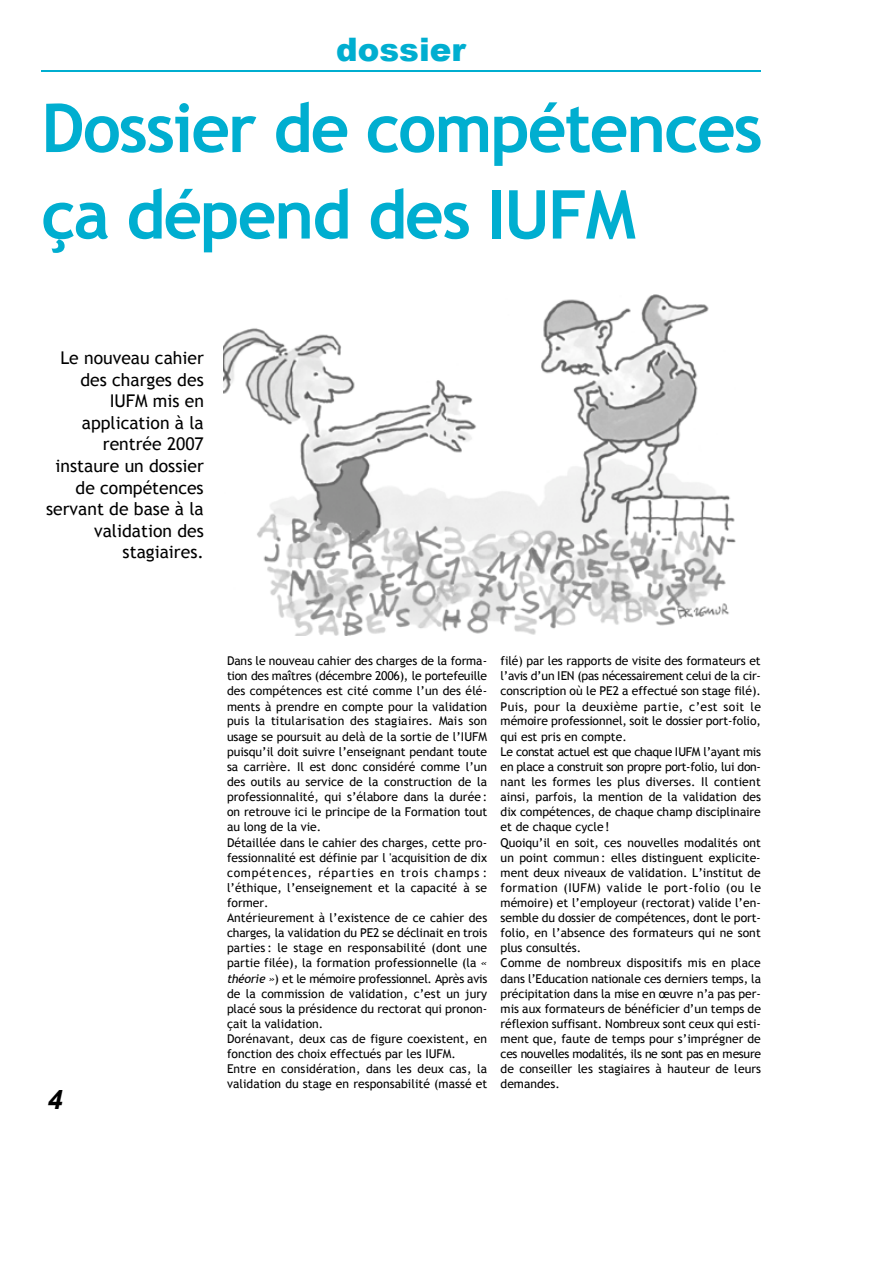
<style>
.page{position:relative;width:893px;height:1263px;background:#fff}
.page>*{position:absolute;margin:0;border:0;box-sizing:border-box;transform-origin:0 0}
.t1{font:700 67.5px/86.6px "Trebuchet MS";letter-spacing:-.03em;color:#00aed0}
.t2{font:900 32.4px "Arial";color:#00aed0}
.t3{font:italic 700 27px "Arial";color:#000}
.t4{font:17.55px/21.6px "Trebuchet MS";color:#000;text-align:right}
.t5{font:12.15px/15.1px "Trebuchet MS";color:#000}
.s1{font-style:italic}
</style>
<div class="page">
<hr style="left:41px;top:70px;width:719px;height:1px;background:#00aed0">
<img style="left:224px;top:294px;width:512px;height:341px">
<h2 class="t2" style="left:336px;top:25px;width:131px">dossier</h2>
<h1 class="t1" style="left:41px;top:85px;width:723px">Dossier de compétences ça dépend des IUFM</h1>
<h3 class="t4" style="left:46px;top:347px;width:159px">Le nouveau cahier des charges des<br>IUFM mis en application à la rentrée 2007 instaure un dossier de compétences servant de base à la validation des stagiaires.</h3>
<h3 class="t3" style="left:47px;top:1085px;width:17px">4</h3>
<p class="t5" style="left:227px;top:653px;width:262px">Dans le nouveau cahier des charges de la forma&shy;tion des maîtres (décembre 2006), le portefeuille des compétences est cité comme l’un des élé&shy;ments à prendre en compte pour la validation puis la titularisation des stagiaires. Mais son usage se poursuit au delà de la sortie de l’IUFM puisqu’il doit suivre l’enseignant pendant toute sa carrière. Il est donc considéré comme l’un des outils au service de la construction de la professionnalité, qui s’élabore dans la durée : on retrouve ici le principe de la Formation tout au long de la vie.<br>Détaillée dans le cahier des charges, cette pro&shy;fessionnalité est définie par l 'acquisition de dix compétences, réparties en trois champs : l’éthique, l’enseignement et la capacité à se former.<br>Antérieurement à l’existence de ce cahier des charges, la validation du PE2 se déclinait en trois p a rtie s : le stage en responsabilité (dont une partie filée), la formation professionnelle (la <span class="s1">« th é o rie »</span>) et le mémoire professionnel. Après avis de la commission de validation, c’est un jury placé sous la présidence du rectorat qui pronon&shy;çait la validation.<br>Dorénavant, deux cas de figure coexistent, en fonction des choix effectués par les IUFM.<br>Entre en considération, dans les deux cas, la validation du stage en responsabilité (massé et</p>
<p class="t5" style="left:500px;top:653px;width:262px">filé) par les rapports de visite des formateurs et l’avis d’un IEN (pas nécessairement celui de la cir&shy;conscription où le PE2 a effectué son stage filé).<br>Puis, pour la deuxième partie, c’est soit le mémoire professionnel, soit le dossier port-folio, qui est pris en compte.<br>Le constat actuel est que chaque IUFM l’ayant mis en place a construit son propre port-folio, lui don&shy;nant les formes les plus diverses. Il contient ainsi, parfois, la mention de la validation des dix compétences, de chaque champ disciplinaire et de chaque cycle!<br>Quoiqu’il en soit, ces nouvelles modalités ont un point commun: elles distinguent explicite&shy;ment deux niveaux de validation. L’institut de formation (IUFM) valide le port-folio (ou le mémoire) et l’employeur (rectorat) valide l’en&shy;semble du dossier de compétences, dont le port&shy;folio, en l’absence des formateurs qui ne sont plus consultés.<br>Comme de nombreux dispositifs mis en place dans l’Education nationale ces derniers temps, la précipitation dans la mise en œuvre n’a pas per&shy;mis aux formateurs de bénéficier d’un temps de réflexion suffisant. Nombreux sont ceux qui esti&shy;ment que, faute de temps pour s’imprégner de ces nouvelles modalités, ils ne sont pas en mesure de conseiller les stagiaires à hauteur de leurs demandes.</p>
</div>
